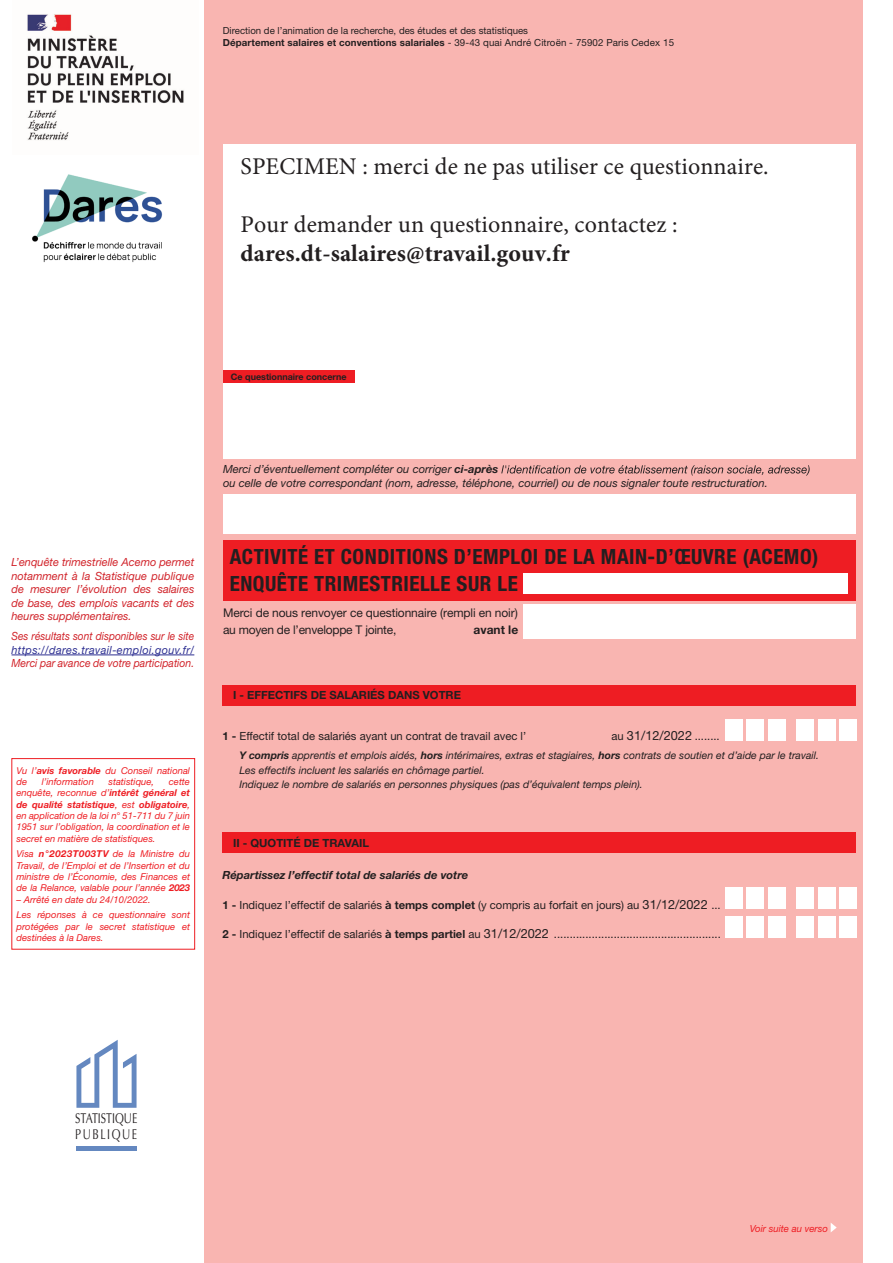
<style>
.page{position:relative;width:893px;height:1263px;background:#fff}
.page>*{position:absolute;margin:0;border:0;box-sizing:border-box;transform-origin:0 0}
.t1{font:24px "Minion Pro";letter-spacing:.005em;color:#231f20}
.t2{font:700 24px "Minion Pro";letter-spacing:.005em;color:#231f20}
.t3{font:700 condensed 21px/27px "Helvetica Neue LT Std";letter-spacing:.025em;color:#231f20}
.t4{font:14.1px/15.3px "Optima LT Std";color:#231f20;scale:.75 1}
.t5{font:12px/16.5px "Helvetica Neue LT Std";letter-spacing:-.01em;color:#231f20}
.t6{font:700 12px "Helvetica Neue LT Std";color:#231f20}
.t7{font:11.25px "Helvetica Neue LT Std";color:#231f20}
.t8{font:italic 11.25px/13.5px "Helvetica Neue LT Std";color:#d1232a;text-align:justify}
.t9{font:italic 11.25px/13.5px "Helvetica Neue LT Std";color:#231f20}
.t10{font:italic 11.25px/13.5px "Helvetica Neue LT Std";color:#d1232a;text-align:justify;scale:.91 1}
.t11{font:700 11.25px "Helvetica Neue LT Std";color:#231f20}
.t12{font:italic 700 11.25px "Helvetica Neue LT Std";color:#231f20}
.t13{font:italic 10.5px/14.9px "Helvetica Neue LT Std";color:#231f20}
.t14{font:9.75px/11.9px "Helvetica Neue LT Std";color:#231f20}
.t15{font:italic 9.75px "Helvetica Neue LT Std";color:#ee1d23}
.t16{font:italic 9.45px/11.4px "Helvetica Neue LT Std";color:#ee1d23}
.t17{font:700 9px "Helvetica Neue LT Std";color:#231f20}
.s1{font-weight:700}
.s2{color:#2e3092}
.s3{font-size:12.75px}
</style>
<div class="page">
<div style="left:205px;top:0;width:688px;height:1263px;background:#f9b5b1"></div>
<div style="left:863px;top:0;width:30px;height:1263px;background:#fff"></div>
<svg style="left:831px;top:1223px;width:6px;height:9px"></svg>
<div style="left:223px;top:540px;width:633px;height:60px;background:#ee1d23"></div>
<div style="left:523px;top:573px;width:324px;height:21px;background:#fff"></div>
<div style="left:223px;top:144px;width:633px;height:314px;background:#fff"></div>
<svg style="left:501px;top:465px;width:309px;height:11px"></svg>
<div style="left:223px;top:494px;width:633px;height:39px;background:#fff"></div>
<div style="left:223px;top:370px;width:132px;height:13px;background:#ee1d23"></div>
<div style="left:523px;top:604px;width:333px;height:35px;background:#fff"></div>
<div style="left:11px;top:758px;width:184px;height:191px;border:1px solid #ee1d23"></div>
<div style="left:222px;top:685px;width:634px;height:20px;background:#ee1d23"></div>
<div style="left:222px;top:833px;width:634px;height:20px;background:#ee1d23"></div>
<div style="left:840px;top:720px;width:17px;height:21px;background:#fff"></div>
<div style="left:818px;top:720px;width:17px;height:21px;background:#fff"></div>
<div style="left:796px;top:720px;width:17px;height:21px;background:#fff"></div>
<div style="left:768px;top:720px;width:17px;height:21px;background:#fff"></div>
<div style="left:747px;top:720px;width:17px;height:21px;background:#fff"></div>
<div style="left:725px;top:720px;width:17px;height:21px;background:#fff"></div>
<div style="left:840px;top:888px;width:17px;height:21px;background:#fff"></div>
<div style="left:818px;top:888px;width:17px;height:21px;background:#fff"></div>
<div style="left:796px;top:888px;width:17px;height:21px;background:#fff"></div>
<div style="left:768px;top:888px;width:17px;height:21px;background:#fff"></div>
<div style="left:747px;top:888px;width:17px;height:21px;background:#fff"></div>
<div style="left:725px;top:888px;width:17px;height:21px;background:#fff"></div>
<div style="left:840px;top:917px;width:17px;height:21px;background:#fff"></div>
<div style="left:818px;top:917px;width:17px;height:21px;background:#fff"></div>
<div style="left:796px;top:917px;width:17px;height:21px;background:#fff"></div>
<div style="left:768px;top:917px;width:17px;height:21px;background:#fff"></div>
<div style="left:747px;top:917px;width:17px;height:21px;background:#fff"></div>
<div style="left:725px;top:917px;width:17px;height:21px;background:#fff"></div>
<hr style="left:12px;top:655px;width:182px;height:1px;background:#2e3092">
<img style="left:32px;top:174px;width:131px;height:89px">
<svg style="left:76px;top:1040px;width:61px;height:68px"></svg>
<div style="left:76px;top:1146px;width:61px;height:5px;background:#6488c0"></div>
<img style="left:27px;top:14px;width:157px;height:126px">
<p class="t14" style="left:223px;top:24px;width:453px">Direction de l’animation de la recherche, des études et des statistiques<br><span class="s1">Département salaires et conventions salariales</span> - 39-43 quai André Citroën - 75902 Paris Cedex 15</p>
<h1 class="t1" style="left:241px;top:151px;width:530px">SPECIMEN : merci de ne pas utiliser ce questionnaire.</h1>
<h1 class="t1" style="left:241px;top:208px;width:438px">Pour demander un questionnaire, contactez :</h1>
<h1 class="t2" style="left:241px;top:236px;width:331px">dares.dt-salaires@travail.gouv.fr</h1>
<p class="t17" style="left:231px;top:371px;width:117px">Ce questionnaire concerne</p>
<p class="t8" style="left:12px;top:555px;width:184px">L’enquête trimestrielle Acemo permet notamment à la Statistique publique de mesurer l’évolution des salaires de base, des emplois vacants et des heures supplémentaires.</p>
<p class="t10" style="left:12px;top:629px;width:202px">Ses résultats sont disponibles sur le site <span class="s2">https://dares.travail-emploi.gouv.fr/ </span>Merci par avance de votre participation.</p>
<p class="t16" style="left:16px;top:764px;width:175px">Vu l’<span class="s1">avis favorable</span> du Conseil national de</p>
<p class="t16" style="left:42px;top:776px;width:54px">l’information</p>
<p class="t16" style="left:109px;top:776px;width:47px">statistique,</p>
<p class="t16" style="left:16px;top:776px;width:175px;text-align:justify;text-indent:152px">cette enquête, reconnue d’<span class="s1">intérêt général et de qualité statistique</span>, est <span class="s1">obligatoire</span>, en application de la loi n° 51-711 du 7 juin 1951 sur l’obligation, la coordination et le secret en matière de statistiques.</p>
<p class="t16" style="left:16px;top:848px;width:175px;text-align:justify">Visa <span class="s1">n°2023T003TV</span> de la Ministre du Travail, de l’Emploi et de l’Insertion et du ministre de l’Économie, des Finances et de la Relance, valable pour l’année <span class="s1">2023</span></p>
<p class="t16" style="left:17px;top:891px;width:175px;line-height:15.6px">– Arrêté en date du 24/10/2022.<br>Les réponses à ce questionnaire sont</p>
<p class="t16" style="left:17px;top:920px;width:175px">protégées par le secret statistique et destinées à la Dares.</p>
<p class="t9" style="left:223px;top:462px;width:546px">Merci d’éventuellement compléter ou corriger <span class="s1">ci-après<br></span>ou celle de votre correspondant (nom, adresse, téléphone, courriel) ou de nous signaler toute restructuration.</p>
<p class="t3" style="left:230px;top:543px;width:590px">ACTIVITÉ ET CONDITIONS D’EMPLOI DE LA MAIN-D’ŒUVRE (ACEMO)<br>ENQUÊTE TRIMESTRIELLE SUR LE</p>
<p class="t5" style="left:223px;top:604px;width:296px">Merci de nous renvoyer ce questionnaire (rempli en noir) au moyen de l’enveloppe T jointe,</p>
<p class="t6" style="left:474px;top:622px;width:46px">avant le</p>
<p class="t11" style="left:233px;top:688px;width:229px">I - EFFECTIFS DE SALARIÉS DANS VOTRE</p>
<p class="t7" style="left:222px;top:729px;width:305px"><span class="s1">1 -</span> Effectif total de salariés ayant un contrat de travail avec l’</p>
<p class="t7" style="left:611px;top:729px;width:110px">au <span class="s3">31/12/2022</span> ........</p>
<p class="t13" style="left:239px;top:747px;width:581px"><span class="s1">Y compris</span> apprentis et emplois aidés, <span class="s1">hors</span> intérimaires, extras et stagiaires, <span class="s1">hors</span> contrats de soutien et d’aide par le travail.<br>Les effectifs incluent les salariés en chômage partiel.<br>Indiquez le nombre de salariés en personnes physiques (pas d’équivalent temps plein).</p>
<p class="t11" style="left:233px;top:836px;width:138px">II - QUOTITÉ DE TRAVAIL</p>
<p class="t12" style="left:222px;top:868px;width:247px">Répartissez l’effectif total de salariés de votre</p>
<p class="t7" style="left:222px;top:898px;width:500px"><span class="s1">1 -</span> Indiquez l’effectif de salariés <span class="s1">à temps complet</span> (y compris au forfait en jours) au <span class="s3">31/12/2022</span> ...</p>
<p class="t7" style="left:222px;top:927px;width:500px"><span class="s1">2 -</span> Indiquez l’effectif de salariés <span class="s1">à temps partiel</span> au <span class="s3">31/12/2022</span> .....................................................</p>
<p class="t4" style="left:75px;top:1111px;width:84px">STATISTIQUE<br>PUBLIQUE</p>
<p class="t15" style="left:750px;top:1223px;width:80px">Voir suite au verso</p>
</div>
